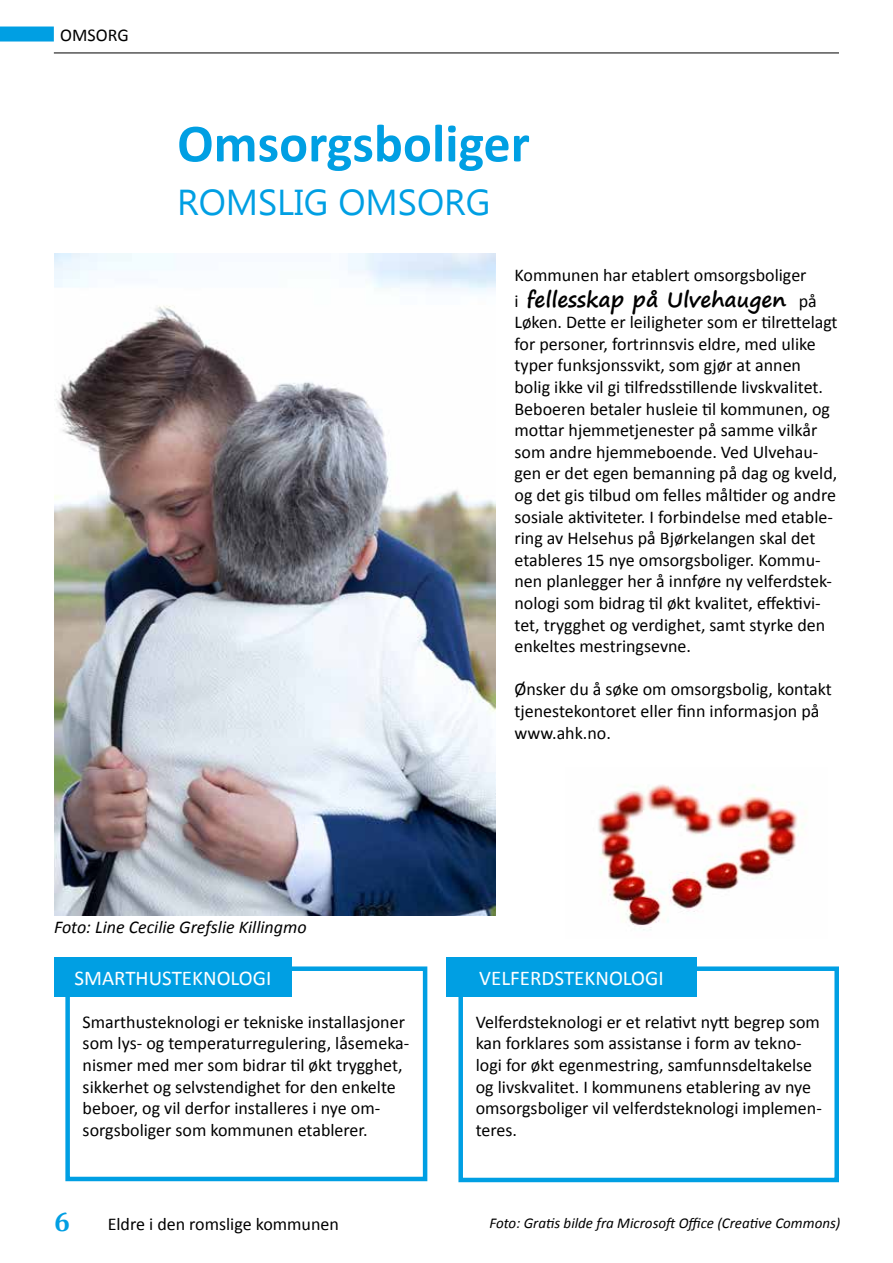
<style>
.page{position:relative;width:893px;height:1263px;background:#fff}
.page>*{position:absolute;margin:0;border:0;box-sizing:border-box;transform-origin:0 0}
.t1{font:700 54px "Calibri";color:#009fe3}
.t2{font:36px "Lao UI";color:#009fe3}
.t3{font:700 27px "Cambria";color:#009fe3}
.t4{font:21px "Calibri";color:#fff}
.t5{font:700 21px "Segoe Print";color:#000}
.t6{font:18px/21.6px "Calibri";color:#000}
.t7{font:italic 18px "Calibri";color:#000}
.t8{font:italic 15px "Calibri";color:#000}
.s1{font-family:"Calibri";font-weight:400;font-size:18px}
</style>
<div class="page">
<div style="left:0;top:27px;width:54px;height:15px;background:#009fe3"></div>
<hr style="left:54px;top:53px;width:785px;height:1px;background:#000">
<img style="left:54px;top:253px;width:441px;height:662px">
<div style="left:458px;top:966px;width:381px;height:216px;border:4px solid #009fe3"></div>
<div style="left:446px;top:957px;width:250px;height:40px;background:#009fe3"></div>
<div style="left:65px;top:966px;width:362px;height:215px;border:4px solid #009fe3"></div>
<div style="left:54px;top:957px;width:238px;height:40px;background:#009fe3"></div>
<img style="left:598px;top:784px;width:206px;height:146px">
<p class="t6" style="left:60px;top:24px;width:70px">OMSORG</p>
<h1 class="t1" style="left:177px;top:109px;width:354px">Omsorgsboliger</h1>
<h2 class="t2" style="left:177px;top:178px;width:315px">ROMSLIG OMSORG</h2>
<p class="t6" style="left:514px;top:265px;width:294px">Kommunen har etablert omsorgsboliger</p>
<p class="t5" style="left:514px;top:280px;width:304px"><span class="s1">i</span> fellesskap på Ulvehaugen <span class="s1">på</span></p>
<p class="t6" style="left:514px;top:311px;width:325px">Løken. Dette er leiligheter som er tilrettelagt for personer, fortrinnsvis eldre, med ulike typer funksjonssvikt, som gjør at annen bolig ikke vil gi tilfredsstillende livskvalitet.<br>Beboeren betaler husleie til kommunen, og mottar hjemmetjenester på samme vilkår som andre hjemmeboende. Ved Ulvehau&shy;gen er det egen bemanning på dag og kveld, og det gis tilbud om felles måltider og andre sosiale aktiviteter. I forbindelse med etable&shy;ring av Helsehus på Bjørkelangen skal det etableres 15 nye omsorgsboliger. Kommu&shy;nen planlegger her å innføre ny velferdstek&shy;nologi som bidrag til økt kvalitet, effektivi&shy;tet, trygghet og verdighet, samt styrke den enkeltes mestringsevne.</p>
<p class="t6" style="left:514px;top:679px;width:319px">Ønsker du å søke om omsorgsbolig, kontakt tjenestekontoret eller finn informasjon på www.ahk.no.</p>
<p class="t7" style="left:54px;top:914px;width:254px">Foto: Line Cecilie Grefslie Killingmo</p>
<p class="t4" style="left:74px;top:965px;width:198px">SMARTHUSTEKNOLOGI</p>
<p class="t4" style="left:479px;top:965px;width:186px">VELFERDSTEKNOLOGI</p>
<p class="t6" style="left:83px;top:1011px;width:328px">Smarthusteknologi er tekniske installasjoner som lys- og temperaturregulering, låsemeka&shy;nismer med mer som bidrar til økt trygghet, sikkerhet og selvstendighet for den enkelte beboer, og vil derfor installeres i nye om&shy;sorgsboliger som kommunen etablerer.</p>
<p class="t6" style="left:476px;top:1011px;width:348px">Velferdsteknologi er et relativt nytt begrep som kan forklares som assistanse i form av tekno&shy;logi for økt egenmestring, samfunnsdeltakelse og livskvalitet. I kommunens etablering av nye omsorgsboliger vil velferdsteknologi implemen&shy;teres.</p>
<h3 class="t3" style="left:54px;top:1202px;width:17px">6</h3>
<p class="t6" style="left:108px;top:1213px;width:233px">Eldre i den romslige kommunen</p>
<p class="t8" style="left:489px;top:1213px;width:353px">Foto: Gratis bilde fra Microsoft Office (Creative Commons)</p>
</div>
